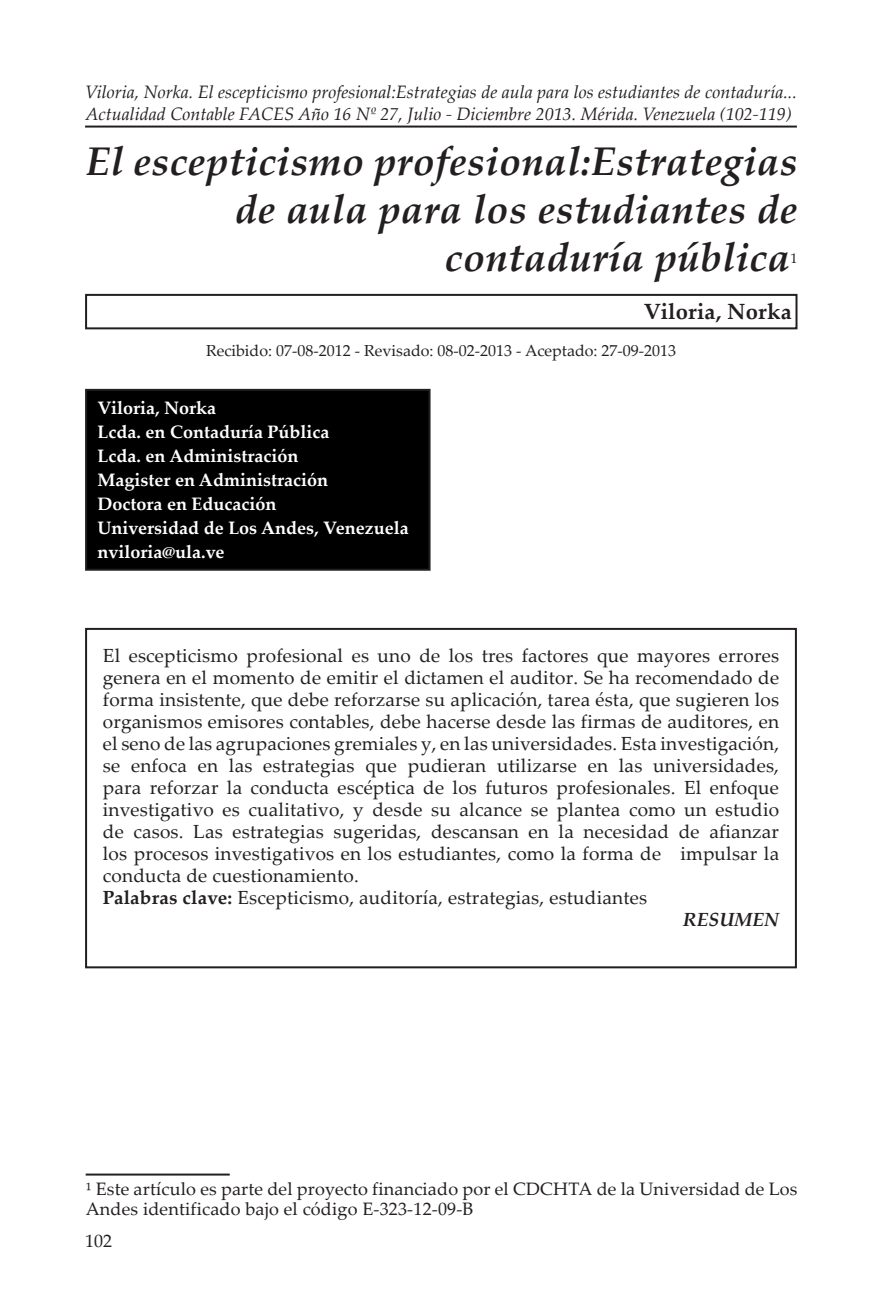
<style>
.page{position:relative;width:882px;height:1304px;background:#fff}
.page>*{position:absolute;margin:0;border:0;box-sizing:border-box;transform-origin:0 0}
.Titulos_de_capitulos{font:italic 700 40px/48px "Palatino Linotype";letter-spacing:.01em;color:#231f20;text-align:right}
.Autor_debajo_del_tit{font:700 22px "Palatino Linotype";letter-spacing:.01em;color:#231f20}
.Resumen{font:19px/22px "Palatino Linotype";letter-spacing:.01em;color:#231f20;text-align:justify}
.Resumen-2{font:italic 700 19px "Palatino Linotype";letter-spacing:.01em;color:#231f20}
.t1{font:italic 18px/21.6px "Palatino Linotype";color:#231f20}
.Autor{font:700 18px "Palatino Linotype";color:#fff}
.Pie_de_página{font:18px/20px "Palatino Linotype";letter-spacing:.01em;color:#231f20}
.Fecha{font:16px "Palatino Linotype";color:#231f20}
.Titulos_de_capitulos-2{font:14px "Palatino Linotype";color:#231f20}
.s1{font-weight:700}
</style>
<div class="page">
<hr style="left:85px;top:126px;width:712px;height:2px;background:#231f20">
<hr style="left:86px;top:1174px;width:144px;height:2px;background:#231f20">
<div style="left:85px;top:294px;width:712px;height:35px;border:2px solid #231f20"></div>
<div style="left:85px;top:628px;width:712px;height:340px;border:2px solid #231f20"></div>
<div style="left:86px;top:390px;width:343px;height:180px;background:#000"></div>
<div style="left:85px;top:389px;width:345px;height:182px;border:2px solid #231f20"></div>
<p class="t1" style="left:86px;top:81px;width:713px">Viloria, Norka. El escepticismo profesional:Estrategias de aula para los estudiantes de contaduría...<br>Actualidad Contable FACES Año 16 Nº 27, Julio - Diciembre 2013. Mérida. Venezuela (102-119)</p>
<p class="Titulos_de_capitulos" style="left:86px;top:136px;width:713px">El escepticismo profesional:Estrategias de aula para los estudiantes de contaduría pública</p>
<p class="Titulos_de_capitulos-2" style="left:790px;top:249px;width:8px">1</p>
<p class="Autor_debajo_del_tit" style="left:644px;top:296px;width:149px">Viloria, Norka</p>
<p class="Fecha" style="left:206px;top:340px;width:472px">Recibido: 07-08-2012 - Revisado: 08-02-2013 - Aceptado: 27-09-2013</p>
<p class="Autor" style="left:98px;top:395px;width:120px">Viloria, Norka</p>
<p class="Autor" style="left:98px;top:419px;width:233px">Lcda. en Contaduría Pública</p>
<p class="Autor" style="left:98px;top:443px;width:202px">Lcda. en Administración</p>
<p class="Autor" style="left:98px;top:467px;width:232px">Magister en Administración</p>
<p class="Autor" style="left:98px;top:491px;width:180px">Doctora en Educación</p>
<p class="Autor" style="left:98px;top:515px;width:313px">Universidad de Los Andes, Venezuela</p>
<p class="Autor" style="left:98px;top:539px;width:128px">nviloria@ula.ve</p>
<p class="Resumen" style="left:103px;top:644px;width:677px">El escepticismo profesional es uno de los tres factores que mayores errores genera en el momento de emitir el dictamen el auditor. Se ha recomendado de forma insistente, que debe reforzarse su aplicación, tarea ésta, que sugieren los organismos emisores contables, debe hacerse desde las firmas de auditores, en el seno de las agrupaciones gremiales y, en las universidades. Esta investigación, se enfoca en las estrategias que pudieran utilizarse en las universidades, para reforzar la conducta escéptica de los futuros profesionales. El enfoque investigativo es cualitativo, y desde su alcance se plantea como un estudio de casos. Las estrategias sugeridas, descansan en la necesidad de afianzar los procesos investigativos en los estudiantes, como la forma de impulsar la conducta de cuestionamiento.</p>
<p class="Resumen" style="left:103px;top:886px;width:546px"><span class="s1">Palabras clave:</span> Escepticismo, auditoría, estrategias, estudiantes</p>
<p class="Resumen-2" style="left:683px;top:906px;width:98px">RESUMEN</p>
<p class="Pie_de_página" style="left:86px;top:1178px;width:713px">¹ Este artículo es parte del proyecto financiado por el CDCHTA de la Universidad de Los<br>Andes identificado bajo el código E-323-12-09-B</p>
<p class="Pie_de_página" style="left:85px;top:1230px;width:28px">102</p>
</div>
